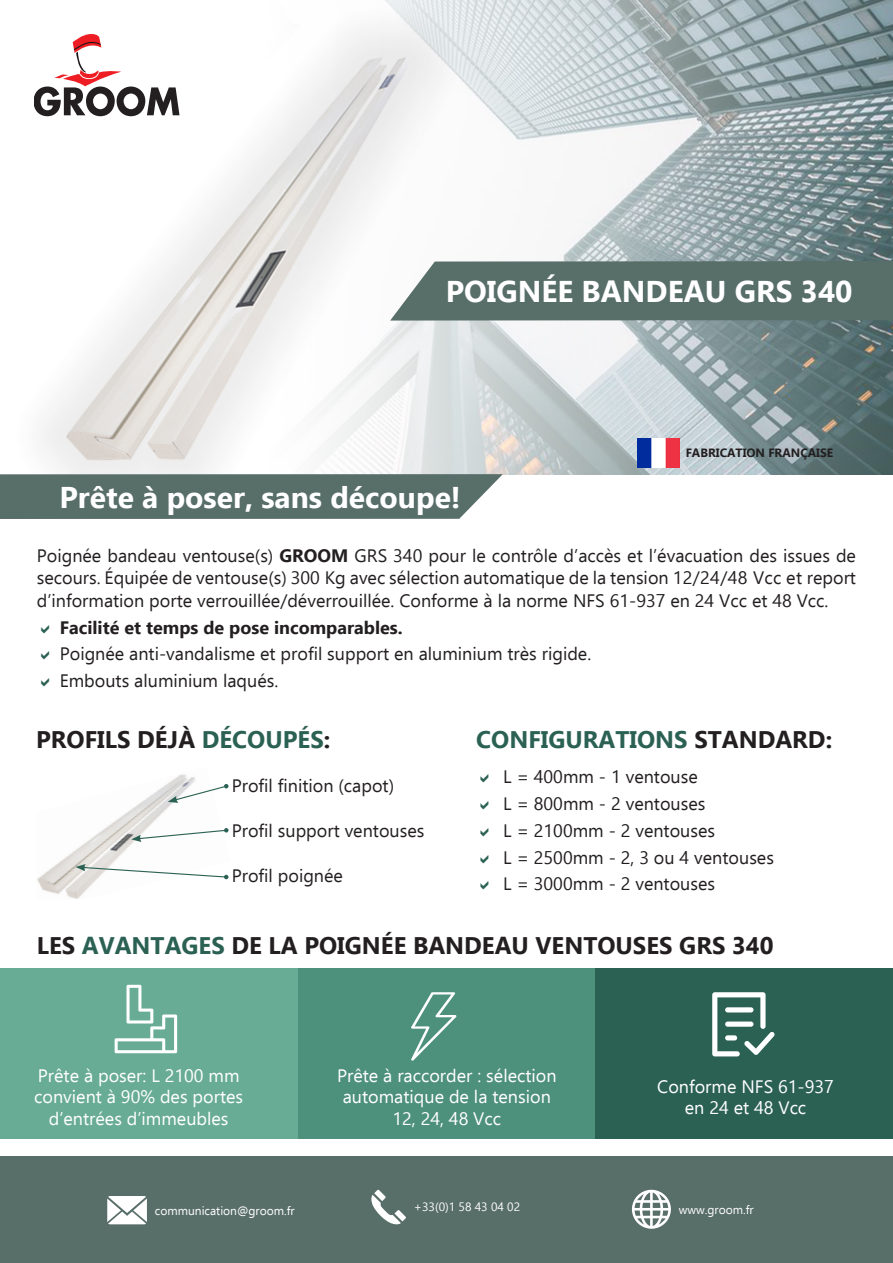
<style>
.page{position:relative;width:893px;height:1263px;background:#fff}
.page>*{position:absolute;margin:0;border:0;box-sizing:border-box;transform-origin:0 0}
.t1{font:700 30px "Ebrima";color:#fff}
.t2{font:700 24px "Ebrima";color:#231f20}
.t3{font:700 24px "Ebrima";color:#2b6153}
.t4{font:18px/26.7px "Ebrima";color:#231f20}
.t5{font:18px/21.6px "Ebrima";color:#fff;text-align:center}
.t6{font:700 18px "Ebrima";color:#231f20}
.t7{font:12px "Ebrima";color:#fff}
.t8{font:700 12px "Ebrima";color:#231f20}
.s1{font-weight:700}
.s2{color:#2b6153}
.s3{color:#231f20}
</style>
<div class="page">
<img style="left:42px;top:0;width:851px;height:474px">
<svg style="left:34px;top:34px;width:145px;height:82px"></svg>
<div style="left:0;top:1157px;width:893px;height:106px;background:#586e69"></div>
<div style="left:0;top:968px;width:298px;height:170px;background:#68ac95"></div>
<svg style="left:0;top:474px;width:503px;height:45px;background:#607570"></svg>
<img style="left:37px;top:774px;width:192px;height:125px">
<svg style="left:390px;top:261px;width:503px;height:60px;background:#607570"></svg>
<svg style="left:168px;top:784px;width:61px;height:19px"></svg>
<svg style="left:131px;top:828px;width:98px;height:14px"></svg>
<svg style="left:75px;top:864px;width:153px;height:15px"></svg>
<svg style="left:115px;top:985px;width:62px;height:68px"></svg>
<div style="left:298px;top:968px;width:298px;height:170px;background:#4d907c"></div>
<svg style="left:411px;top:992px;width:45px;height:68px"></svg>
<div style="left:595px;top:968px;width:298px;height:170px;background:#2b6153"></div>
<svg style="left:712px;top:992px;width:62px;height:64px"></svg>
<img style="left:637px;top:439px;width:43px;height:28px">
<svg style="left:632px;top:1190px;width:39px;height:39px"></svg>
<svg style="left:372px;top:1190px;width:33px;height:34px"></svg>
<svg style="left:108px;top:1196px;width:38px;height:28px"></svg>
<h1 class="t1" style="left:446px;top:269px;width:408px">POIGNÉE BANDEAU GRS 340</h1>
<p class="t8" style="left:686px;top:444px;width:149px">FABRICATION FRANÇAISE</p>
<h1 class="t1" style="left:60px;top:475px;width:403px">Prête à poser, sans découpe!</h1>
<p class="t4" style="left:37px;top:544px;width:821px;line-height:22.5px;text-align:justify">Poignée bandeau ventouse(s) <span class="s1">GROOM</span> GRS 340 pour le contrôle d’accès et l’évacuation des issues de secours. Équipée de ventouse(s) 300 Kg avec sélection automatique de la tension 12/24/48 Vcc et report d’information porte verrouillée/déverrouillée. Conforme à la norme NFS 61-937 en 24 Vcc et 48 Vcc.</p>
<p class="t6" style="left:60px;top:614px;width:344px">Facilité et temps de pose incomparables.</p>
<p class="t4" style="left:60px;top:640px;width:533px">Poignée anti-vandalisme et profil support en aluminium très rigide.<br>Embouts aluminium laqués.</p>
<h2 class="t2" style="left:36px;top:721px;width:296px">PROFILS DÉJÀ <span class="s2">DÉCOUPÉS</span>:</h2>
<h2 class="t3" style="left:476px;top:721px;width:357px">CONFIGURATIONS <span class="s3">STANDARD:</span></h2>
<p class="t4" style="left:232px;top:771px;width:164px">Profil finition (capot)</p>
<p class="t4" style="left:232px;top:816px;width:194px">Profil support ventouses</p>
<p class="t4" style="left:232px;top:861px;width:113px">Profil poignée</p>
<p class="t4" style="left:503px;top:763px;width:272px">L = 400mm - 1 ventouse<br>L = 800mm - 2 ventouses<br>L = 2100mm - 2 ventouses<br>L = 2500mm - 2, 3 ou 4 ventouses<br>L = 3000mm - 2 ventouses</p>
<h2 class="t2" style="left:37px;top:927px;width:738px">LES <span class="s2">AVANTAGES</span> DE LA POIGNÉE BANDEAU VENTOUSES GRS 340</h2>
<p class="t5" style="left:34px;top:1064px;width:210px">Prête à poser: L 2100 mm convient à 90% des portes d’entrées d’immeubles</p>
<p class="t5" style="left:337px;top:1064px;width:221px">Prête à raccorder : sélection automatique de la tension<br>12, 24, 48 Vcc</p>
<p class="t5" style="left:657px;top:1075px;width:178px">Conforme NFS 61-937 en 24 et 48 Vcc</p>
<p class="t7" style="left:155px;top:1202px;width:141px">communication@groom.fr</p>
<p class="t7" style="left:414px;top:1198px;width:108px">+33(0)1 58 43 04 02</p>
<p class="t7" style="left:679px;top:1201px;width:76px">www.groom.fr</p>
</div>
